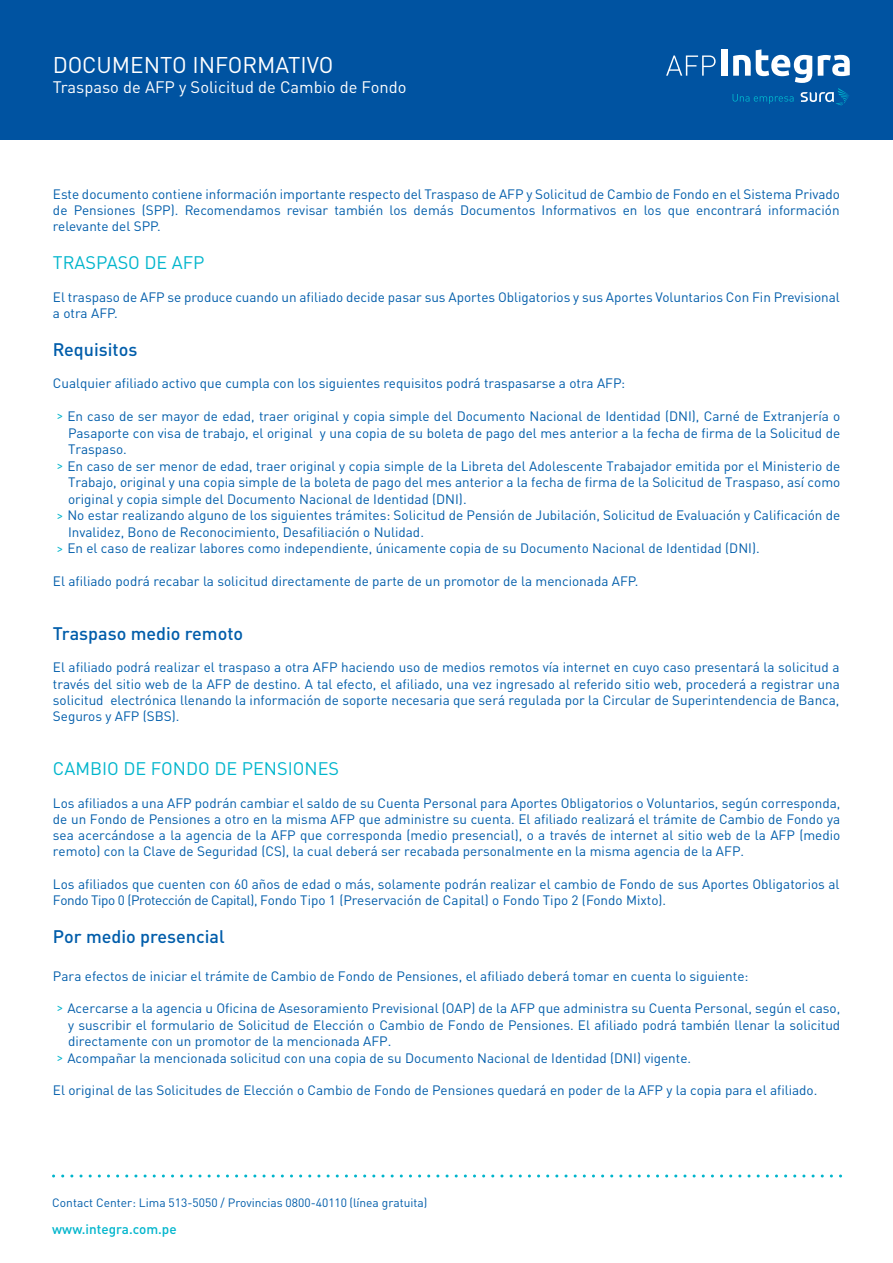
<style>
.page{position:relative;width:893px;height:1263px;background:#fff}
.page>*{position:absolute;margin:0;border:0;box-sizing:border-box;transform-origin:0 0}
.t1{font:22.5px "DIN Pro";color:#fff}
.t2{font:500 18px "DIN Pro";color:#005daa}
.t3{font:18px "DIN Pro";color:#00b5cc}
.t4{font:16.5px "DIN Pro";color:#fff}
.t5{font:13.5px/16.2px "DIN Pro";color:#005daa;text-align:justify}
.t6{font:500 13.5px "DIN Pro";color:#00b5cc}
.t7{font:12px "DIN Pro";color:#005daa}
.s1{color:#00b5cc}
</style>
<div class="page">
<svg style="left:53px;top:1174px;width:788px;height:3px"></svg>
<div style="left:0;top:0;width:893px;height:140px;background:#0053a1"></div>
<div style="left:721px;top:49px;width:6px;height:27px;background:#fff"></div>
<svg style="left:733px;top:49px;width:117px;height:57px"></svg>
<svg style="left:666px;top:56px;width:50px;height:20px"></svg>
<h1 class="t1" style="left:53px;top:48px;width:282px">DOCUMENTO INFORMATIVO</h1>
<p class="t4" style="left:53px;top:74px;width:355px">Traspaso de AFP y Solicitud de Cambio de Fondo</p>
<p class="t5" style="left:53px;top:184px;width:789px">Este documento contiene información importante respecto del Traspaso de AFP y Solicitud de Cambio de Fondo en el Sistema Privado de Pensiones (SPP). Recomendamos revisar también los demás Documentos Informativos en los que encontrará información relevante del SPP.</p>
<h2 class="t3" style="left:53px;top:249px;width:153px">TRASPASO DE AFP</h2>
<p class="t5" style="left:53px;top:288px;width:788px">El traspaso de AFP se produce cuando un afiliado decide pasar sus Aportes Obligatorios y sus Aportes Voluntarios Con Fin Previsional a otra AFP.</p>
<h2 class="t2" style="left:53px;top:335px;width:86px">Requisitos</h2>
<p class="t5" style="left:53px;top:374px;width:574px">Cualquier afiliado activo que cumpla con los siguientes requisitos podrá traspasarse a otra AFP:</p>
<p class="t5" style="left:68px;top:407px;width:774px;text-indent:-11px"><span class="s1">&gt;</span> En caso de ser mayor de edad, traer original y copia simple del Documento Nacional de Identidad (DNI), Carné de Extranjería o Pasaporte con visa de trabajo, el original y una copia de su boleta de pago del mes anterior a la fecha de firma de la Solicitud de Traspaso.</p>
<p class="t5" style="left:68px;top:473px;width:774px">Trabajo, original y una copia simple de la boleta de pago del mes anterior a la fecha de firma de la Solicitud de Traspaso, así como original y copia simple del Documento Nacional de Identidad (DNI).</p>
<p class="t5" style="left:68px;top:522px;width:357px">Invalidez, Bono de Reconocimiento, Desafiliación o Nulidad.</p>
<p class="t5" style="left:53px;top:572px;width:587px">El afiliado podrá recabar la solicitud directamente de parte de un promotor de la mencionada AFP.</p>
<h2 class="t2" style="left:53px;top:619px;width:192px">Traspaso medio remoto</h2>
<p class="t5" style="left:53px;top:658px;width:788px">El afiliado podrá realizar el traspaso a otra AFP haciendo uso de medios remotos vía internet en cuyo caso presentará la solicitud a través del sitio web de la AFP de destino. A tal efecto, el afiliado, una vez ingresado al referido sitio web, procederá a registrar una solicitud electrónica llenando la información de soporte necesaria que será regulada por la Circular de Superintendencia de Banca, Seguros y AFP (SBS).</p>
<h2 class="t3" style="left:53px;top:754px;width:288px">CAMBIO DE FONDO DE PENSIONES</h2>
<p class="t5" style="left:53px;top:793px;width:789px">Los afiliados a una AFP podrán cambiar el saldo de su Cuenta Personal para Aportes Obligatorios o Voluntarios, según corresponda, de un Fondo de Pensiones a otro en la misma AFP que administre su cuenta. El afiliado realizará el trámite de Cambio de Fondo ya sea acercándose a la agencia de la AFP que corresponda (medio presencial), o a través de internet al sitio web de la AFP (medio remoto) con la Clave de Seguridad (CS), la cual deberá ser recabada personalmente en la misma agencia de la AFP.</p>
<p class="t5" style="left:53px;top:874px;width:788px">Los afiliados que cuenten con 60 años de edad o más, solamente podrán realizar el cambio de Fondo de sus Aportes Obligatorios al<br>Fondo Tipo 0 (Protección de Capital), Fondo Tipo 1 (Preservación de Capital) o Fondo Tipo 2 (Fondo Mixto).</p>
<h2 class="t2" style="left:53px;top:922px;width:173px">Por medio presencial</h2>
<p class="t5" style="left:53px;top:966px;width:697px">Para efectos de iniciar el trámite de Cambio de Fondo de Pensiones, el afiliado deberá tomar en cuenta lo siguiente:</p>
<p class="t5" style="left:57px;top:999px;width:785px"><span class="s1">&gt;</span> Acercarse a la agencia u Oficina de Asesoramiento Previsional (OAP) de la AFP que administra su Cuenta Personal, según el caso,</p>
<p class="t5" style="left:68px;top:1015px;width:774px">y suscribir el formulario de Solicitud de Elección o Cambio de Fondo de Pensiones. El afiliado podrá también llenar la solicitud</p>
<p class="t5" style="left:68px;top:1032px;width:325px">directamente con un promotor de la mencionada AFP.</p>
<p class="t5" style="left:57px;top:1048px;width:636px"><span class="s1">&gt;</span> Acompañar la mencionada solicitud con una copia de su Documento Nacional de Identidad (DNI) vigente.</p>
<p class="t5" style="left:53px;top:1081px;width:766px">El original de las Solicitudes de Elección o Cambio de Fondo de Pensiones quedará en poder de la AFP y la copia para el afiliado.</p>
<p class="t5" style="left:57px;top:456px;width:785px"><span class="s1">&gt;</span> En caso de ser menor de edad, traer original y copia simple de la Libreta del Adolescente Trabajador emitida por el Ministerio de</p>
<p class="t5" style="left:57px;top:506px;width:785px"><span class="s1">&gt;</span> No estar realizando alguno de los siguientes trámites: Solicitud de Pensión de Jubilación, Solicitud de Evaluación y Calificación de</p>
<p class="t5" style="left:57px;top:539px;width:705px"><span class="s1">&gt;</span> En el caso de realizar labores como independiente, únicamente copia de su Documento Nacional de Identidad (DNI).</p>
<p class="t7" style="left:52px;top:1193px;width:376px">Contact Center: Lima 513-5050 / Provincias 0800-40110 (línea gratuita)</p>
<p class="t6" style="left:52px;top:1218px;width:126px">www.integra.com.pe</p>
</div>
